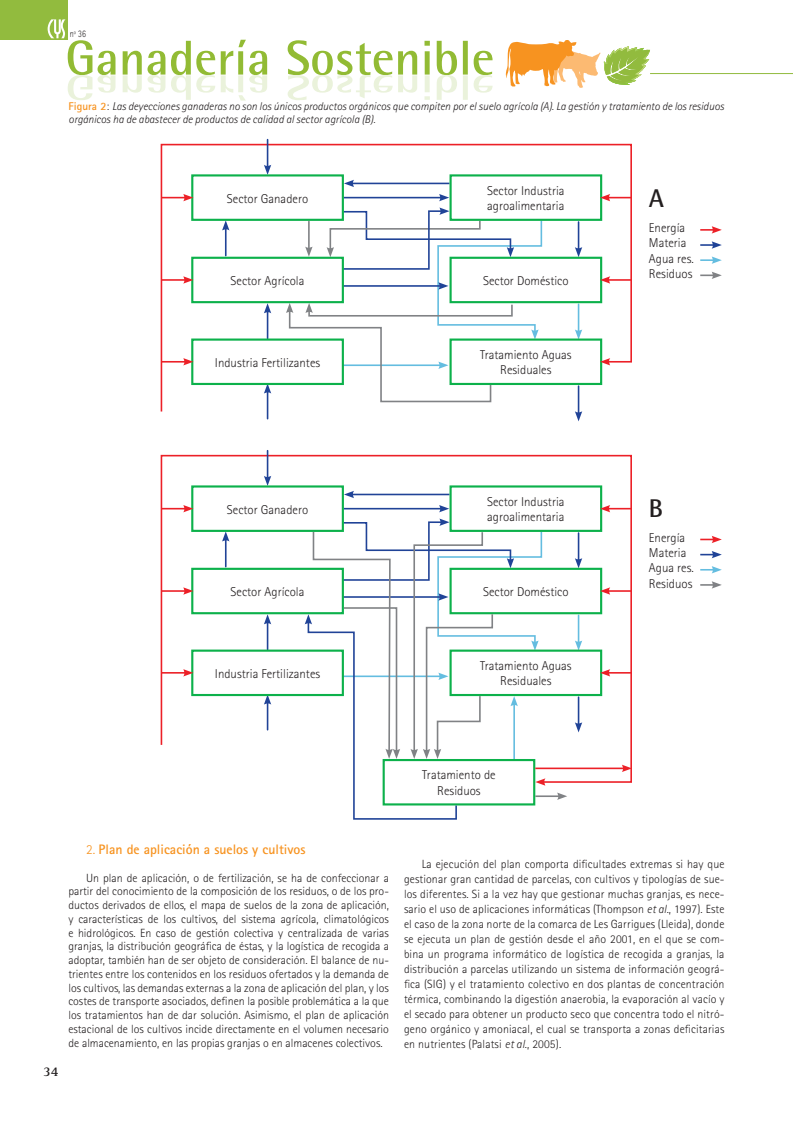
<style>
.page{position:relative;width:793px;height:1129px;background:#fff}
.page>*{position:absolute;margin:0;border:0;box-sizing:border-box;transform-origin:0 0}
.t1{font:700 25.62px "Rotis Semi Sans";color:#231f20}
.t2{font:700 13.75px "Rotis Sans Serif";color:#f79320}
.t3{font:700 13.75px "Rotis Serif";color:#231f20}
.t4{font:300 12.88px/15.4px "Rotis Sans Serif";color:#231f20}
.t5{font:300 11.88px/13.8px "Rotis Sans Serif";color:#231f20;text-align:justify}
.t6{font:italic 300 11.25px/13.8px "Rotis Sans Serif";color:#231f20}
.t7{font:300 10px "Rotis Sans Serif";color:#231f20;scale:.8 1}
.s1{font-weight:700;font-style:normal;color:#f79320}
.s2{font-style:normal}
.s3{font-weight:300}
.s4{font-style:italic}
</style>
<div class="page">
<div style="left:0;top:0;width:68px;height:40px;background:#92bb3e"></div>
<hr style="left:649px;top:73px;width:143px;height:1px;background:#92bb3e">
<svg style="left:48px;top:19px;width:444px;height:82px"></svg>
<svg style="left:505px;top:40px;width:144px;height:48px"></svg>
<svg style="left:160px;top:143px;width:472px;height:269px"></svg>
<svg style="left:264px;top:140px;width:7px;height:34px"></svg>
<svg style="left:264px;top:385px;width:7px;height:34px"></svg>
<svg style="left:264px;top:303px;width:7px;height:35px"></svg>
<svg style="left:222px;top:221px;width:7px;height:35px"></svg>
<hr style="left:577px;top:386px;width:2px;height:28px;background:#204397">
<svg style="left:574px;top:411px;width:8px;height:10px"></svg>
<hr style="left:577px;top:304px;width:2px;height:28px;background:#64bde0">
<svg style="left:574px;top:329px;width:8px;height:9px"></svg>
<hr style="left:577px;top:222px;width:2px;height:28px;background:#204397">
<svg style="left:574px;top:247px;width:8px;height:10px"></svg>
<hr style="left:351px;top:183px;width:98px;height:1px;background:#204397">
<svg style="left:344px;top:180px;width:10px;height:7px"></svg>
<hr style="left:343px;top:197px;width:98px;height:1px;background:#204397">
<svg style="left:439px;top:194px;width:10px;height:7px"></svg>
<svg style="left:286px;top:207px;width:256px;height:196px"></svg>
<div style="left:192px;top:175px;width:151px;height:45px;background:#fff"></div>
<div style="left:191px;top:174px;width:153px;height:47px;border:2px solid #0cb14b"></div>
<div style="left:450px;top:175px;width:151px;height:45px;background:#fff"></div>
<div style="left:449px;top:174px;width:153px;height:47px;border:2px solid #0cb14b"></div>
<div style="left:192px;top:258px;width:151px;height:44px;background:#fff"></div>
<div style="left:191px;top:257px;width:153px;height:46px;border:2px solid #0cb14b"></div>
<div style="left:450px;top:258px;width:151px;height:44px;background:#fff"></div>
<div style="left:449px;top:257px;width:153px;height:46px;border:2px solid #0cb14b"></div>
<div style="left:192px;top:340px;width:151px;height:44px;background:#fff"></div>
<div style="left:191px;top:338px;width:153px;height:47px;border:2px solid #0cb14b"></div>
<div style="left:450px;top:340px;width:151px;height:44px;background:#fff"></div>
<div style="left:449px;top:338px;width:153px;height:47px;border:2px solid #0cb14b"></div>
<hr style="left:161px;top:361px;width:25px;height:2px;background:#ec2027">
<svg style="left:183px;top:358px;width:10px;height:7px"></svg>
<hr style="left:607px;top:361px;width:24px;height:2px;background:#ec2027">
<svg style="left:599px;top:358px;width:11px;height:7px"></svg>
<hr style="left:161px;top:279px;width:25px;height:2px;background:#ec2027">
<svg style="left:183px;top:276px;width:10px;height:8px"></svg>
<hr style="left:607px;top:279px;width:24px;height:2px;background:#ec2027">
<svg style="left:599px;top:276px;width:11px;height:8px"></svg>
<svg style="left:161px;top:194px;width:32px;height:7px"></svg>
<svg style="left:599px;top:194px;width:32px;height:7px"></svg>
<svg style="left:700px;top:226px;width:21px;height:8px"></svg>
<svg style="left:700px;top:241px;width:21px;height:8px"></svg>
<svg style="left:700px;top:256px;width:21px;height:8px"></svg>
<svg style="left:700px;top:272px;width:21px;height:7px"></svg>
<svg style="left:160px;top:454px;width:472px;height:329px"></svg>
<svg style="left:264px;top:451px;width:7px;height:34px"></svg>
<svg style="left:264px;top:696px;width:7px;height:34px"></svg>
<svg style="left:264px;top:614px;width:7px;height:35px"></svg>
<svg style="left:222px;top:532px;width:7px;height:35px"></svg>
<hr style="left:577px;top:697px;width:2px;height:28px;background:#204397">
<svg style="left:574px;top:722px;width:8px;height:10px"></svg>
<hr style="left:577px;top:615px;width:2px;height:28px;background:#64bde0">
<svg style="left:574px;top:640px;width:8px;height:9px"></svg>
<hr style="left:577px;top:533px;width:2px;height:28px;background:#204397">
<svg style="left:574px;top:558px;width:8px;height:10px"></svg>
<hr style="left:351px;top:494px;width:98px;height:1px;background:#204397">
<svg style="left:344px;top:491px;width:10px;height:7px"></svg>
<hr style="left:343px;top:508px;width:98px;height:1px;background:#204397">
<svg style="left:439px;top:505px;width:10px;height:7px"></svg>
<div style="left:192px;top:486px;width:151px;height:45px;background:#fff"></div>
<div style="left:191px;top:485px;width:153px;height:47px;border:2px solid #0cb14b"></div>
<div style="left:450px;top:486px;width:151px;height:45px;background:#fff"></div>
<div style="left:449px;top:485px;width:153px;height:47px;border:2px solid #0cb14b"></div>
<div style="left:192px;top:569px;width:151px;height:44px;background:#fff"></div>
<div style="left:191px;top:568px;width:153px;height:46px;border:2px solid #0cb14b"></div>
<div style="left:450px;top:569px;width:151px;height:44px;background:#fff"></div>
<div style="left:449px;top:568px;width:153px;height:46px;border:2px solid #0cb14b"></div>
<div style="left:192px;top:651px;width:151px;height:44px;background:#fff"></div>
<div style="left:191px;top:649px;width:153px;height:47px;border:2px solid #0cb14b"></div>
<div style="left:450px;top:651px;width:151px;height:44px;background:#fff"></div>
<div style="left:449px;top:649px;width:153px;height:47px;border:2px solid #0cb14b"></div>
<hr style="left:161px;top:672px;width:25px;height:2px;background:#ec2027">
<svg style="left:183px;top:669px;width:10px;height:7px"></svg>
<hr style="left:607px;top:672px;width:24px;height:2px;background:#ec2027">
<svg style="left:599px;top:669px;width:11px;height:7px"></svg>
<hr style="left:161px;top:590px;width:25px;height:2px;background:#ec2027">
<svg style="left:183px;top:587px;width:10px;height:8px"></svg>
<hr style="left:607px;top:590px;width:24px;height:2px;background:#ec2027">
<svg style="left:599px;top:587px;width:11px;height:8px"></svg>
<svg style="left:161px;top:505px;width:32px;height:7px"></svg>
<svg style="left:599px;top:505px;width:32px;height:7px"></svg>
<hr style="left:535px;top:767px;width:89px;height:2px;background:#ec2027">
<svg style="left:621px;top:765px;width:10px;height:7px"></svg>
<hr style="left:535px;top:795px;width:24px;height:2px;background:#808285">
<svg style="left:557px;top:792px;width:10px;height:8px"></svg>
<svg style="left:304px;top:518px;width:241px;height:302px"></svg>
<svg style="left:700px;top:536px;width:21px;height:7px"></svg>
<svg style="left:700px;top:551px;width:21px;height:7px"></svg>
<svg style="left:700px;top:566px;width:21px;height:7px"></svg>
<svg style="left:700px;top:581px;width:21px;height:8px"></svg>
<p class="t7" style="left:70px;top:30px;width:22px">nº 36</p>
<p class="t6" style="left:69px;top:100px;width:656px"><span class="s1">Figura 2</span><span class="s2">:</span> Las deyecciones ganaderas no son los únicos productos orgánicos que compiten por el suelo agrícola (A). La gestión y tratamiento de los residuos orgánicos ha de abastecer de productos de calidad al sector agrícola (B).</p>
<p class="t4" style="left:227px;top:192px;width:83px">Sector Ganadero</p>
<p class="t4" style="left:487px;top:184px;width:79px">Sector Industria agroalimentaria</p>
<p class="t4" style="left:230px;top:274px;width:75px">Sector Agrícola</p>
<p class="t4" style="left:483px;top:274px;width:87px">Sector Doméstico</p>
<p class="t4" style="left:215px;top:356px;width:107px">Industria Fertilizantes</p>
<p class="t4" style="left:480px;top:348px;width:93px;text-align:center">Tratamiento Aguas<br>Residuales</p>
<h1 class="t1" style="left:648px;top:189px;width:17px">A</h1>
<p class="t4" style="left:648px;top:221px;width:46px">Energía<br>Materia<br>Agua res.<br>Residuos</p>
<p class="t4" style="left:227px;top:503px;width:83px">Sector Ganadero</p>
<p class="t4" style="left:487px;top:495px;width:79px">Sector Industria agroalimentaria</p>
<p class="t4" style="left:230px;top:585px;width:75px">Sector Agrícola</p>
<p class="t4" style="left:483px;top:585px;width:87px">Sector Doméstico</p>
<p class="t4" style="left:215px;top:667px;width:107px">Industria Fertilizantes</p>
<p class="t4" style="left:480px;top:659px;width:93px;text-align:center">Tratamiento Aguas<br>Residuales</p>
<h1 class="t1" style="left:648px;top:499px;width:16px">B</h1>
<p class="t4" style="left:648px;top:531px;width:46px">Energía<br>Materia<br>Agua res.<br>Residuos</p>
<p class="t4" style="left:422px;top:769px;width:75px;text-align:center">Tratamiento de<br>Residuos</p>
<p class="t3" style="left:43px;top:1067px;width:17px">34</p>
<p class="t2" style="left:86px;top:845px;width:221px"><span class="s3">2.</span> Plan de aplicación a suelos y cultivos</p>
<p class="t5" style="left:68px;top:872px;width:322px;text-indent:18px">Un plan de aplicación, o de fertilización, se ha de confeccionar a partir del conocimiento de la composición de los residuos, o de los pro&shy;ductos derivados de ellos, el mapa de suelos de la zona de aplicación, y características de los cultivos, del sistema agrícola, climatológicos e hidrológicos. En caso de gestión colectiva y centralizada de varias granjas, la distribución geográfica de éstas, y la logística de recogida a adoptar, también han de ser objeto de consideración. El balance de nu&shy;trientes entre los contenidos en los residuos ofertados y la demanda de los cultivos, las demandas externas a la zona de aplicación del plan, y los costes de transporte asociados, definen la posible problemática a la que los tratamientos han de dar solución. Asimismo, el plan de aplicación estacional de los cultivos incide directamente en el volumen necesario de almacenamiento, en las propias granjas o en almacenes colectivos.</p>
<p class="t5" style="left:404px;top:857px;width:322px;line-height:15px;text-indent:18px">La ejecución del plan comporta dificultades extremas si hay que gestionar gran cantidad de parcelas, con cultivos y tipologías de sue&shy;los diferentes. Si a la vez hay que gestionar muchas granjas, es nece&shy;sario el uso de aplicaciones informáticas (Thompson <span class="s4">et al</span>., 1997). Este el caso de la zona norte de la comarca de Les Garrigues (Lleida), donde se ejecuta un plan de gestión desde el año 2001, en el que se com&shy;bina un programa informático de logística de recogida a granjas, la distribución a parcelas utilizando un sistema de información geográ&shy;fica (SIG) y el tratamiento colectivo en dos plantas de concentración térmica, combinando la digestión anaerobia, la evaporación al vacío y el secado para obtener un producto seco que concentra todo el nitró&shy;geno orgánico y amoniacal, el cual se transporta a zonas deficitarias en nutrientes (Palatsi <span class="s4">et al</span>., 2005).</p>
</div>
